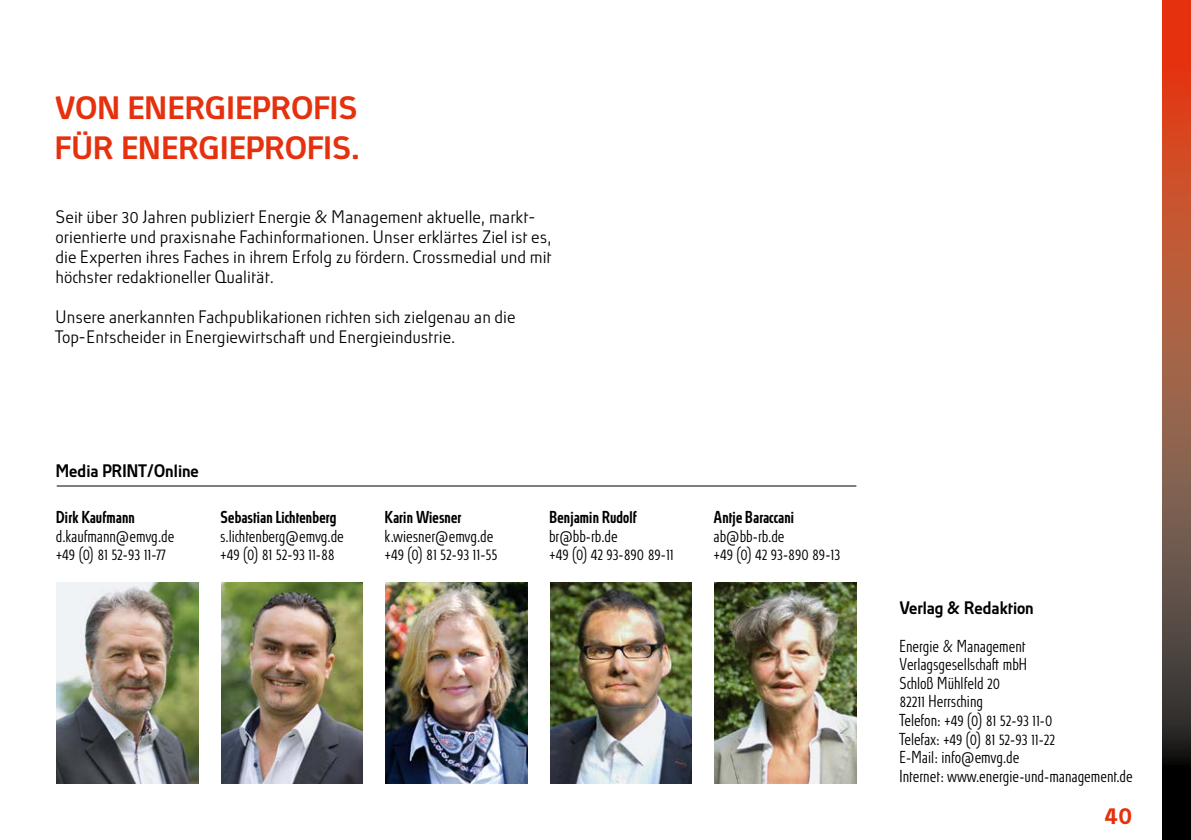
<style>
.page{position:relative;width:1191px;height:840px;background:#fff}
.page>*{position:absolute;margin:0;border:0;box-sizing:border-box;transform-origin:0 0}
.t1{font:500 30px/40px "Absolut Pro EM";letter-spacing:-.015em;color:#e6310e;scale:1.1 1}
.t2{font:500 24px "Absolut Pro EM";color:#e6310e;scale:1.1 1}
.t3{font:300 16.8px/20px "Absolut Pro EM";color:#000}
.t4{font:500 16.8px "Absolut Pro EM";letter-spacing:-.005em;color:#000}
.t5{font:300 16px/18.6px "Absolut Pro EM Cond";letter-spacing:-.005em;color:#000}
.t6{font:500 16px "Absolut Pro EM Cond";color:#000}
</style>
<div class="page">
<svg style="left:1162px;top:0;width:29px;height:839px;background:#884631"></svg>
<img style="left:57px;top:582px;width:141px;height:200px">
<img style="left:221px;top:582px;width:142px;height:200px">
<img style="left:386px;top:582px;width:141px;height:200px">
<img style="left:550px;top:582px;width:142px;height:200px">
<img style="left:714px;top:582px;width:142px;height:200px">
<hr style="left:57px;top:485px;width:799px;height:1px;background:#000">
<h1 class="t1" style="left:57px;top:89px;width:278px">VON ENERGIEPROFIS<br>FÜR ENERGIEPROFIS.</h1>
<p class="t3" style="left:57px;top:207px;width:498px">Seit über 30 Jahren publiziert Energie &amp; Management aktuelle, markt&shy;orientierte und praxisnahe Fachinformationen. Unser erklärtes Ziel ist es, die Experten ihres Faches in ihrem Erfolg zu fördern. Crossmedial und mit höchster redaktioneller Qualität.</p>
<p class="t3" style="left:57px;top:307px;width:462px">Unsere anerkannten Fachpublikationen richten sich zielgenau an die<br>Top-Entscheider in Energiewirtschaft und Energieindustrie.</p>
<p class="t4" style="left:57px;top:461px;width:145px">Media PRINT/Online</p>
<p class="t6" style="left:57px;top:507px;width:80px">Dirk Kaufmann</p>
<p class="t5" style="left:57px;top:526px;width:120px">d.kaufmann@emvg.de +49 (0) 81 52-93 11-77</p>
<p class="t6" style="left:221px;top:508px;width:118px">Sebastian Lichtenberg</p>
<p class="t5" style="left:221px;top:526px;width:125px">s.lichtenberg@emvg.de +49 (0) 81 52-93 11-88</p>
<p class="t6" style="left:386px;top:507px;width:78px">Karin Wiesner</p>
<p class="t5" style="left:386px;top:526px;width:114px">k.wiesner@emvg.de +49 (0) 81 52-93 11-55</p>
<p class="t6" style="left:550px;top:507px;width:89px">Benjamin Rudolf</p>
<p class="t5" style="left:550px;top:526px;width:126px">br@bb-rb.de<br>+49 (0) 42 93-890 89-11</p>
<p class="t6" style="left:714px;top:508px;width:82px">Antje Baraccani</p>
<p class="t5" style="left:714px;top:526px;width:128px">ab@bb-rb.de<br>+49 (0) 42 93-890 89-13</p>
<p class="t4" style="left:900px;top:598px;width:136px">Verlag &amp; Redaktion</p>
<p class="t5" style="left:900px;top:636px;width:235px">Energie &amp; Management<br>Verlagsgesellschaft mbH<br>Schloß Mühlfeld 20<br>82211 Herrsching<br>Telefon: +49 (0) 81 52-93 11-0<br>Telefax: +49 (0) 81 52-93 11-22<br>E-Mail: info@emvg.de<br>Internet: www.energie-und-management.de</p>
<h2 class="t2" style="left:1106px;top:801px;width:27px">40</h2>
</div>
